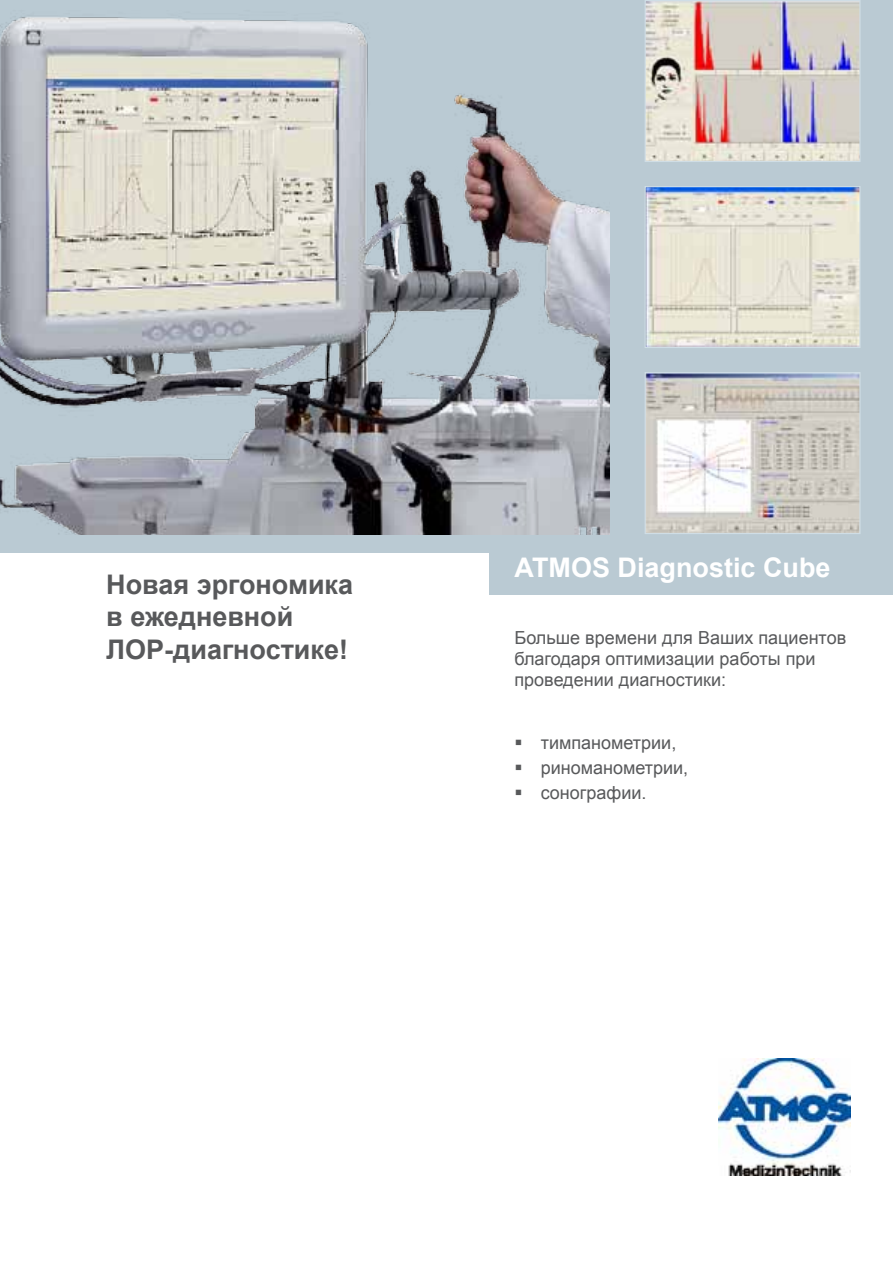
<style>
.page{position:relative;width:893px;height:1263px;background:#fff}
.page>*{position:absolute;margin:0;border:0;box-sizing:border-box;transform-origin:0 0}
.t1{font:700 27px/32.4px "Arial";color:#58595b}
.t2{font:700 27px "Arial";color:#fff}
.t3{font:18px/21px "Arial";color:#58595b}
</style>
<div class="page">
<div style="left:0;top:0;width:893px;height:553px;background:#bacad3"></div>
<div style="left:489px;top:531px;width:404px;height:64px;background:#bacad3"></div>
<img style="left:719px;top:1058px;width:131px;height:118px">
<img style="left:0;top:17px;width:610px;height:517px">
<img style="left:647px;top:2px;width:211px;height:158px">
<div style="left:645px;top:0;width:215px;height:162px;border:1px solid #cfdde5"></div>
<img style="left:647px;top:188px;width:211px;height:158px">
<div style="left:645px;top:186px;width:215px;height:162px;border:1px solid #cfdde5"></div>
<img style="left:647px;top:374px;width:211px;height:158px">
<div style="left:645px;top:372px;width:215px;height:162px;border:1px solid #cfdde5"></div>
<h1 class="t1" style="left:106px;top:569px;width:248px">Новая эргономика в ежедневной<br>ЛОР-диагностике!</h1>
<h1 class="t2" style="left:514px;top:549px;width:318px">ATMOS Diagnostic Cube</h1>
<p class="t3" style="left:514px;top:627px;width:333px">Больше времени для Ваших пациентов благодаря оптимизации работы при проведении диагностики:</p>
<p class="t3" style="left:514px;top:732px;width:163px">▪ тимпанометрии,</p>
<p class="t3" style="left:514px;top:757px;width:175px">▪ риноманометрии,</p>
<p class="t3" style="left:514px;top:783px;width:133px">▪ сонографии.</p>
</div>
